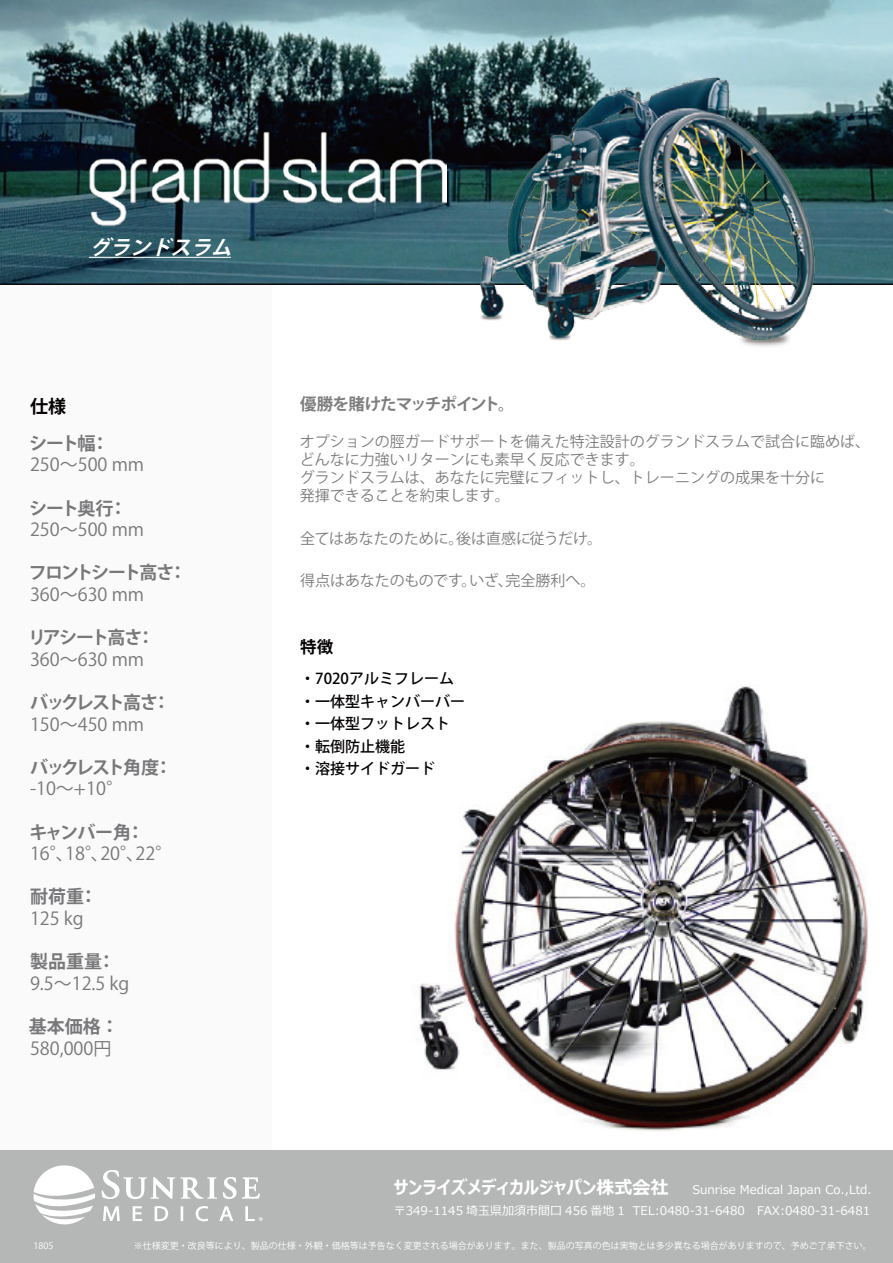
<style>
.page{position:relative;width:893px;height:1263px;background:#fff}
.page>*{position:absolute;margin:0;border:0;box-sizing:border-box;transform-origin:0 0}
.t1{font:italic 700 20.25px "Koz Go Pro";color:#fff}
.t2{font:18px "Koz Go Pro";color:#78787b}
.t3{font:700 18px "Koz Go Pro";letter-spacing:-.085em;color:#78787b}
.t4{font:700 18px "Koz Go Pro";color:#040000}
.t5{font:700 16.5px "Koz Go Pro";letter-spacing:-.055em;color:#7d7d7d}
.t6{font:700 16.5px "Koz Go Pro";color:#040000}
.t7{font:15px/18px "Koz Go Pro";color:#7d7d7d}
.t8{font:500 15px/22.5px "Koz Go Pro";color:#040000}
.t9{font:12px/21px "Meiryo UI";color:#fff}
.t10{font:9px "Koz Go Pro";color:#fff}
.s1{font-weight:700;font-size:18px}
</style>
<div class="page">
<img style="left:419px;top:686px;width:449px;height:445px">
<div style="left:0;top:285px;width:271px;height:865px;background:#fafafa"></div>
<img style="left:0;top:0;width:893px;height:285px">
<img style="left:468px;top:67px;width:405px;height:280px">
<img style="left:74px;top:116px;width:372px;height:129px">
<hr style="left:89px;top:257px;width:142px;height:1px;background:#fff">
<div style="left:0;top:1150px;width:893px;height:113px;background:#b5b6b6"></div>
<svg style="left:33px;top:1165px;width:62px;height:59px"></svg>
<svg style="left:102px;top:1170px;width:115px;height:29px"></svg>
<svg style="left:223px;top:1177px;width:37px;height:22px"></svg>
<svg style="left:103px;top:1206px;width:17px;height:15px"></svg>
<svg style="left:133px;top:1206px;width:9px;height:15px"></svg>
<svg style="left:155px;top:1206px;width:13px;height:15px"></svg>
<svg style="left:181px;top:1206px;width:2px;height:15px"></svg>
<svg style="left:196px;top:1206px;width:12px;height:15px"></svg>
<svg style="left:219px;top:1206px;width:14px;height:15px"></svg>
<svg style="left:245px;top:1206px;width:18px;height:15px"></svg>
<h1 class="t1" style="left:89px;top:235px;width:151px">グランドスラム</h1>
<p class="t4" style="left:30px;top:395px;width:38px">仕様</p>
<p class="t3" style="left:29px;top:432px;width:81px">シート幅：</p>
<p class="t2" style="left:30px;top:453px;width:116px">250～500 mm</p>
<p class="t3" style="left:29px;top:496px;width:99px">シート奥行：</p>
<p class="t2" style="left:30px;top:518px;width:116px">250～500 mm</p>
<p class="t3" style="left:29px;top:561px;width:160px">フロントシート高さ：</p>
<p class="t2" style="left:30px;top:583px;width:116px">360～630 mm</p>
<p class="t3" style="left:28px;top:626px;width:128px">リアシート高さ：</p>
<p class="t2" style="left:30px;top:648px;width:116px">360～630 mm</p>
<p class="t3" style="left:30px;top:691px;width:142px">バックレスト高さ：</p>
<p class="t2" style="left:30px;top:712px;width:116px">150～450 mm</p>
<p class="t3" style="left:30px;top:756px;width:144px">バックレスト角度：</p>
<p class="t2" style="left:30px;top:777px;width:95px">-10～+10°</p>
<p class="t3" style="left:29px;top:820px;width:117px">キャンバー角：</p>
<p class="t2" style="left:30px;top:842px;width:144px">16°、18°、20°、22°</p>
<p class="t3" style="left:30px;top:885px;width:69px">耐荷重：</p>
<p class="t2" style="left:30px;top:907px;width:55px">125 kg</p>
<p class="t3" style="left:30px;top:950px;width:87px">製品重量：</p>
<p class="t2" style="left:30px;top:972px;width:101px">9.5～12.5 kg</p>
<p class="t3" style="left:29px;top:1015px;width:91px">基本価格：</p>
<p class="t2" style="left:30px;top:1036px;width:83px">580,000円</p>
<p class="t5" style="left:300px;top:393px;width:216px">優勝を賭けたマッチポイント。</p>
<p class="t7" style="left:300px;top:433px;width:571px">オプションの脛ガードサポートを備えた特注設計のグランドスラムで試合に臨めば、どんなに力強いリターンにも素早く反応できます。<br>グランドスラムは、あなたに完璧にフィットし、トレーニングの成果を十分に<br>発揮できることを約束します。</p>
<p class="t7" style="left:300px;top:530px;width:303px">全てはあなたのために。後は直感に従うだけ。</p>
<p class="t7" style="left:300px;top:572px;width:297px">得点はあなたのものです。いざ、完全勝利へ。</p>
<p class="t6" style="left:300px;top:636px;width:34px">特徴</p>
<p class="t8" style="left:300px;top:668px;width:166px">・7020アルミフレーム・一体型キャンバーバー・一体型フットレスト・転倒防止機能<br>・溶接サイドガード</p>
<p class="t9" style="left:394px;top:1180px;width:479px"><span class="s1">サンライズメディカルジャパン株式会社　　</span>Sunrise Medical Japan Co.,Ltd.〒349-1145 埼玉県加須市間口 456 番地 1　TEL:0480-31-6480　 FAX:0480-31-6481</p>
<p class="t10" style="left:33px;top:1240px;width:21px">1805</p>
<p class="t10" style="left:134px;top:1240px;width:739px">※仕様変更・改良等により、製品の仕様・外観・価格等は予告なく変更される場合があります。また、製品の写真の色は実物とは多少異なる場合がありますので、予めご了承下さい。</p>
</div>
